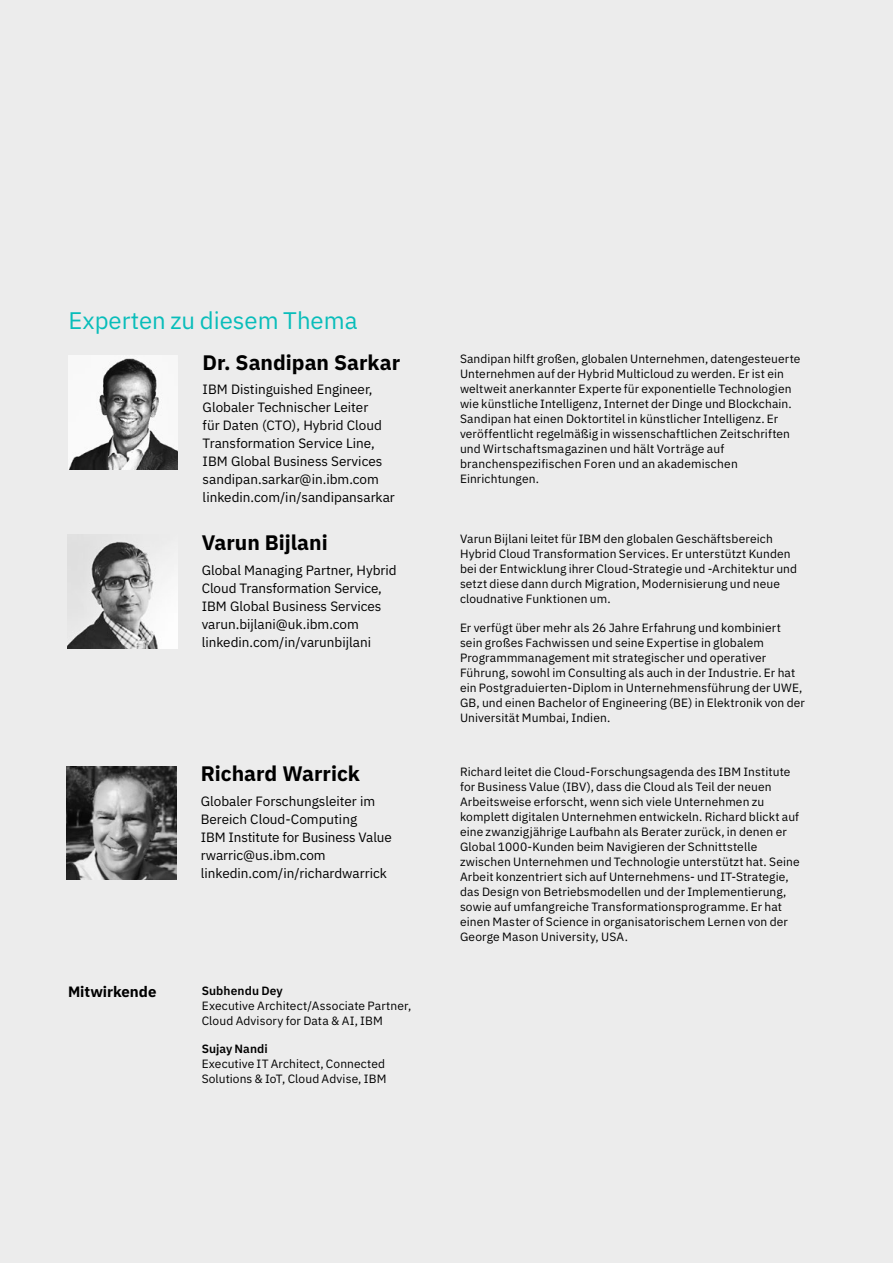
<style>
.page{position:relative;width:893px;height:1263px;background:#ececec}
.page>*{position:absolute;margin:0;border:0;box-sizing:border-box;transform-origin:0 0}
.t1{font:24px "IBM Plex Sans";color:#08bdba}
.t2{font:700 21px "IBM Plex Sans";color:#000}
.t3{font:700 15px "IBM Plex Sans";color:#000}
.t4{font:13.5px/18px "IBM Plex Sans";color:#000}
.t5{font:12px/15px "IBM Plex Sans";letter-spacing:.01em;color:#000}
.t6{font:600 12px "IBM Plex Sans";letter-spacing:.005em;color:#000}
</style>
<div class="page">
<img style="left:68px;top:356px;width:110px;height:114px">
<img style="left:67px;top:534px;width:111px;height:114px">
<img style="left:66px;top:766px;width:111px;height:114px">
<h1 class="t1" style="left:69px;top:302px;width:291px">Experten zu diesem Thema</h1>
<h2 class="t2" style="left:203px;top:345px;width:199px">Dr. Sandipan Sarkar</h2>
<p class="t4" style="left:203px;top:379px;width:194px">IBM Distinguished Engineer,<br>Globaler Technischer Leiter<br>für Daten (CTO), Hybrid Cloud<br>Transformation Service Line,<br>IBM Global Business Services sandipan.sarkar@in.ibm.com linkedin.com/in/sandipansarkar</p>
<h2 class="t2" style="left:202px;top:526px;width:128px">Varun Bijlani</h2>
<p class="t4" style="left:202px;top:560px;width:196px">Global Managing Partner, Hybrid<br>Cloud Transformation Service,<br>IBM Global Business Services varun.bijlani@uk.ibm.com linkedin.com/in/varunbijlani</p>
<p class="t3" style="left:68px;top:980px;width:90px">Mitwirkende</p>
<h2 class="t2" style="left:201px;top:757px;width:161px">Richard Warrick</h2>
<p class="t4" style="left:201px;top:791px;width:193px">Globaler Forschungsleiter im<br>Bereich Cloud-Computing<br>IBM Institute for Business Value rwarric@us.ibm.com linkedin.com/in/richardwarrick</p>
<p class="t6" style="left:202px;top:981px;width:83px">Subhendu Dey</p>
<p class="t5" style="left:202px;top:997px;width:211px">Executive Architect/Associate Partner,<br>Cloud Advisory for Data &amp; AI, IBM</p>
<p class="t6" style="left:202px;top:1039px;width:67px">Sujay Nandi</p>
<p class="t5" style="left:202px;top:1055px;width:186px">Executive IT Architect, Connected<br>Solutions &amp; IoT, Cloud Advise, IBM</p>
<p class="t5" style="left:460px;top:350px;width:342px">Sandipan hilft großen, globalen Unternehmen, datengesteuerte Unternehmen auf der Hybrid Multicloud zu werden. Er ist ein weltweit anerkannter Experte für exponentielle Technologien wie künstliche Intelligenz, Internet der Dinge und Blockchain.<br>Sandipan hat einen Doktortitel in künstlicher Intelligenz. Er veröffentlicht regelmäßig in wissenschaftlichen Zeitschriften und Wirtschaftsmagazinen und hält Vorträge auf branchenspezifischen Foren und an akademischen Einrichtungen.</p>
<p class="t5" style="left:460px;top:531px;width:339px">Varun Bijlani leitet für IBM den globalen Geschäftsbereich Hybrid Cloud Transformation Services. Er unterstützt Kunden bei der Entwicklung ihrer Cloud-Strategie und -Architektur und setzt diese dann durch Migration, Modernisierung und neue cloudnative Funktionen um.</p>
<p class="t5" style="left:460px;top:619px;width:346px">Er verfügt über mehr als 26 Jahre Erfahrung und kombiniert sein großes Fachwissen und seine Expertise in globalem Programmmanagement mit strategischer und operativer Führung, sowohl im Consulting als auch in der Industrie. Er hat ein Postgraduierten-Diplom in Unternehmensführung der UWE, GB, und einen Bachelor of Engineering (BE) in Elektronik von der Universität Mumbai, Indien.</p>
<p class="t5" style="left:460px;top:763px;width:341px">Richard leitet die Cloud-Forschungsagenda des IBM Institute for Business Value (IBV), dass die Cloud als Teil der neuen Arbeitsweise erforscht, wenn sich viele Unternehmen zu komplett digitalen Unternehmen entwickeln. Richard blickt auf eine zwanzigjährige Laufbahn als Berater zurück, in denen er Global 1000-Kunden beim Navigieren der Schnittstelle zwischen Unternehmen und Technologie unterstützt hat. Seine Arbeit konzentriert sich auf Unternehmens- und IT-Strategie, das Design von Betriebsmodellen und der Implementierung, sowie auf umfangreiche Transformationsprogramme. Er hat einen Master of Science in organisatorischem Lernen von der George Mason University, USA.</p>
</div>
